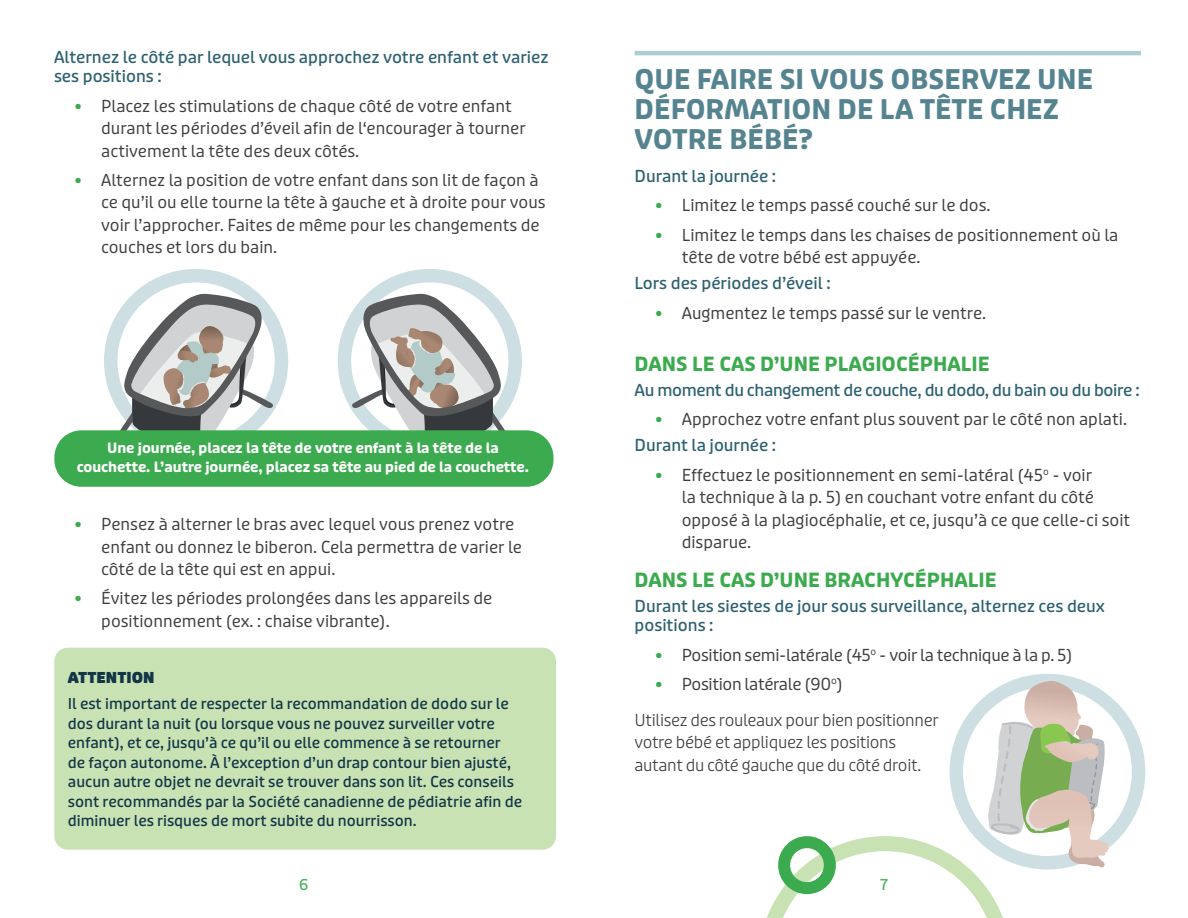
<style>
.page{position:relative;width:1188px;height:918px;background:#fff}
.page>*{position:absolute;margin:0;border:0;box-sizing:border-box;transform-origin:0 0}
.Sous-titre_4{font:700 27px/30px "Puffin Display";color:#558490}
.Sous-titre_2{font:700 19.5px "Puffin Display";color:#3cab4f}
.t1{font:16.5px/22.5px "Puffin Display";color:#3e3e3f}
.Sous-titre_3{font:500 16.5px/19.5px "Puffin Display";color:#2e6172}
.Texte_courant{font:300 16.5px/22.5px "Puffin Display";letter-spacing:-.02em;color:#3e3e3f}
.t2{font:16.5px "Puffin Display";letter-spacing:-.02em;color:#3e3e3f}
.Sous-titre_3-2{font:500 16.5px "Puffin Display";letter-spacing:-.02em;color:#2e6172}
.Encadré{font:500 15px/19.5px "Puffin Display";color:#123547}
.Encadré-2{font:900 15px "Puffin Display";color:#123547}
.t3{font:500 15px "Puffin Display";color:#50b461}
.Encadré-3{font:700 14.25px/19.5px "Puffin Display Soft";color:#fff;text-align:center}
.s1{font-family:"DIN Pro";font-weight:700;color:#3cab4f}
</style>
<div class="page">
<svg style="left:111px;top:276px;width:170px;height:170px"></svg>
<div style="left:104px;top:269px;width:184px;height:184px;border:14px solid #cddfe3;border-radius:50%"></div>
<svg style="left:344px;top:276px;width:171px;height:170px"></svg>
<div style="left:338px;top:269px;width:184px;height:184px;border:14px solid #cddfe3;border-radius:50%"></div>
<svg style="left:118px;top:293px;width:155px;height:137px"></svg>
<svg style="left:352px;top:293px;width:155px;height:137px"></svg>
<div style="left:54px;top:648px;width:502px;height:202px;background:#c9e2b4;border-radius:13px"></div>
<div style="left:54px;top:430px;width:500px;height:57px;background:#3cab4f;border-radius:27px"></div>
<hr style="left:634px;top:51px;width:507px;height:4px;background:#aecdd3">
<svg style="left:956px;top:681px;width:183px;height:182px"></svg>
<div style="left:950px;top:674px;width:195px;height:196px;border:14px solid #cddfe3;border-radius:50%"></div>
<svg style="left:767px;top:681px;width:342px;height:237px"></svg>
<p class="Sous-titre_3" style="left:54px;top:48px;width:496px">Alternez le côté par lequel vous approchez votre enfant et variez ses positions :</p>
<p class="t1" style="left:101px;top:95px;width:426px;text-indent:-27px"><span class="s1">•</span> Placez les stimulations de chaque côté de votre enfant durant les périodes d’éveil afin de l‘encourager à tourner activement la tête des deux côtés.</p>
<p class="t1" style="left:101px;top:169px;width:446px;text-indent:-27px"><span class="s1">•</span> Alternez la position de votre enfant dans son lit de façon à ce qu’il ou elle tourne la tête à gauche et à droite pour vous voir l’approcher. Faites de même pour les changements de couches et lors du bain.</p>
<p class="Encadré-3" style="left:77px;top:438px;width:454px">Une journée, placez la tête de votre enfant à la tête de la couchette. L’autre journée, placez sa tête au pied de la couchette.</p>
<p class="t1" style="left:101px;top:513px;width:422px;text-indent:-27px"><span class="s1">•</span> Pensez à alterner le bras avec lequel vous prenez votre enfant ou donnez le biberon. Cela permettra de varier le côté de la tête qui est en appui.</p>
<p class="t1" style="left:101px;top:588px;width:393px;text-indent:-27px"><span class="s1">•</span> Évitez les périodes prolongées dans les appareils de positionnement (ex. : chaise vibrante).</p>
<p class="Encadré-2" style="left:68px;top:668px;width:88px">ATTENTION</p>
<p class="Encadré" style="left:68px;top:695px;width:456px">Il est important de respecter la recommandation de dodo sur le dos durant la nuit (ou lorsque vous ne pouvez surveiller votre enfant), et ce, jusqu’à ce qu’il ou elle commence à se retourner<br>de façon autonome. À l’exception d’un drap contour bien ajusté, aucun autre objet ne devrait se trouver dans son lit. Ces conseils sont recommandés par la Société canadienne de pédiatrie afin de diminuer les risques de mort subite du nourrisson.</p>
<p class="Sous-titre_4" style="left:634px;top:65px;width:460px">QUE FAIRE SI VOUS OBSERVEZ UNE<br>DÉFORMATION DE LA TÊTE CHEZ<br>VOTRE BÉBÉ?</p>
<p class="Sous-titre_3" style="left:634px;top:167px;width:143px">Durant la journée :</p>
<p class="t1" style="left:655px;top:195px;width:337px"><span class="s1">•</span> Limitez le temps passé couché sur le dos.</p>
<p class="t1" style="left:682px;top:224px;width:438px;text-indent:-27px"><span class="s1">•</span> Limitez le temps dans les chaises de positionnement où la tête de votre bébé est appuyée.</p>
<p class="Sous-titre_3" style="left:634px;top:274px;width:198px">Lors des périodes d’éveil :</p>
<p class="t1" style="left:655px;top:302px;width:333px"><span class="s1">•</span> Augmentez le temps passé sur le ventre.</p>
<p class="Sous-titre_2" style="left:634px;top:352px;width:357px">DANS LE CAS D’UNE PLAGIOCÉPHALIE</p>
<p class="Sous-titre_3-2" style="left:634px;top:380px;width:507px">Au moment du changement de couche, du dodo, du bain ou du boire :</p>
<p class="t1" style="left:655px;top:408px;width:474px"><span class="s1">•</span> Approchez votre enfant plus souvent par le côté non aplati.</p>
<p class="Sous-titre_3" style="left:634px;top:436px;width:143px">Durant la journée :</p>
<p class="t1" style="left:682px;top:464px;width:450px;text-indent:-27px"><span class="s1">•</span> Effectuez le positionnement en semi-latéral (45<sup>o</sup> - voir<br>la technique à la p. 5) en couchant votre enfant du côté opposé à la plagiocéphalie, et ce, jusqu’à ce que celle-ci soit disparue.</p>
<p class="Sous-titre_2" style="left:634px;top:568px;width:364px">DANS LE CAS D’UNE BRACHYCÉPHALIE</p>
<p class="Sous-titre_3" style="left:634px;top:597px;width:472px">Durant les siestes de jour sous surveillance, alternez ces deux positions :</p>
<p class="t2" style="left:655px;top:645px;width:419px"><span class="s1">•</span> Position semi-latérale (45<sup>o</sup> - voir la technique à la p. 5)</p>
<p class="t2" style="left:655px;top:674px;width:190px"><span class="s1">•</span> Position latérale (90<sup>o</sup>)</p>
<p class="Texte_courant" style="left:634px;top:709px;width:306px">Utilisez des rouleaux pour bien positionner votre bébé et appliquez les positions autant du côté gauche que du côté droit.</p>
<p class="t3" style="left:299px;top:876px;width:11px">6</p>
<p class="t3" style="left:880px;top:876px;width:9px">7</p>
</div>
